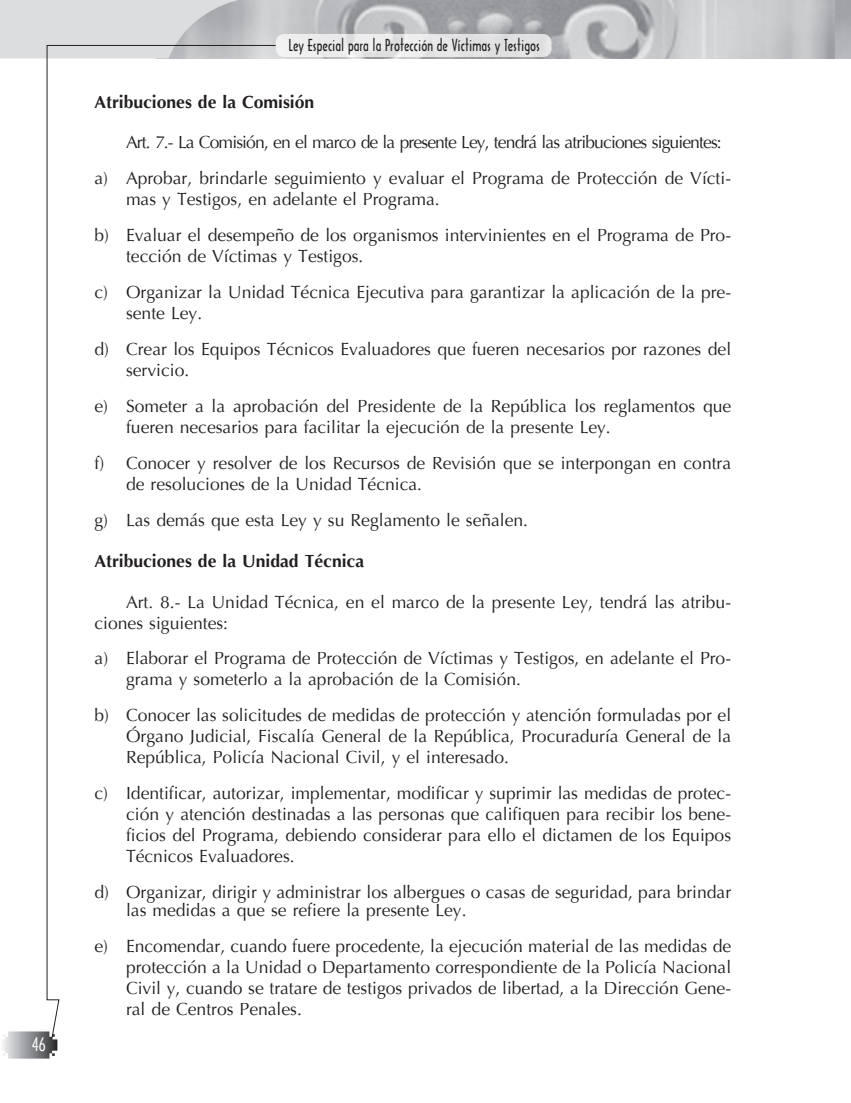
<style>
.page{position:relative;width:851px;height:1103px;background:#fff}
.page>*{position:absolute;margin:0;border:0;box-sizing:border-box;transform-origin:0 0}
.t1{font:17.5px/21px "Optima";color:#231f20}
.t2{font:17.5px/35.9px "Optima";letter-spacing:-.05em;color:#231f20}
.t3{font:700 17.5px "Optima";color:#231f20}
.t4{font:17.5px "Arquitectura";color:#fff}
.t5{font:15.75px "Arquitectura";color:#231f20}
</style>
<div class="page">
<img style="left:241px;top:0;width:609px;height:58px">
<svg style="left:0;top:0;width:241px;height:58px;background:#d4d5d8"></svg>
<div style="left:276px;top:34px;width:275px;height:23px;background:#e8e8e9;border-radius:9px"></div>
<svg style="left:3px;top:1031px;width:54px;height:27px"></svg>
<svg style="left:46px;top:45px;width:230px;height:995px"></svg>
<p class="t4" style="left:32px;top:1033px;width:15px">46</p>
<p class="t5" style="left:288px;top:35px;width:253px">Ley Especial para la Protección de Víctimas y Testigos</p>
<p class="t3" style="left:94px;top:91px;width:221px">Atribuciones de la Comisión</p>
<p class="t2" style="left:94px;top:125px;width:638px;text-indent:32px">Art. 7.- La Comisión, en el marco de la presente Ley, tendrá las atribuciones siguientes: a) Aprobar, brindarle seguimiento y evaluar el Programa de Protección de Vícti-</p>
<p class="t1" style="left:94px;top:182px;width:638px;line-height:35.9px;text-indent:32px">mas y Testigos, en adelante el Programa.<br>b) Evaluar el desempeño de los organismos intervinientes en el Programa de Pro-</p>
<p class="t1" style="left:94px;top:239px;width:638px;line-height:35.9px;text-indent:32px">tección de Víctimas y Testigos.<br>c) Organizar la Unidad Técnica Ejecutiva para garantizar la aplicación de la pre-</p>
<p class="t1" style="left:94px;top:295px;width:638px;line-height:35.9px;text-indent:32px">sente Ley.<br>d) Crear los Equipos Técnicos Evaluadores que fueren necesarios por razones del</p>
<p class="t1" style="left:94px;top:352px;width:638px;line-height:35.9px;text-indent:32px">servicio.<br>e) Someter a la aprobación del Presidente de la República los reglamentos que</p>
<p class="t1" style="left:94px;top:409px;width:638px;line-height:35.9px;text-indent:32px">fueren necesarios para facilitar la ejecución de la presente Ley.<br>f) Conocer y resolver de los Recursos de Revisión que se interpongan en contra</p>
<p class="t1" style="left:94px;top:466px;width:435px;line-height:35.9px;text-indent:32px">de resoluciones de la Unidad Técnica.<br>g) Las demás que esta Ley y su Reglamento le señalen.</p>
<p class="t3" style="left:94px;top:550px;width:271px">Atribuciones de la Unidad Técnica</p>
<p class="t1" style="left:94px;top:591px;width:638px;text-indent:32px">Art. 8.- La Unidad Técnica, en el marco de la presente Ley, tendrá las atribu&shy;ciones siguientes:</p>
<p class="t1" style="left:126px;top:648px;width:606px;text-indent:-32px">a) Elaborar el Programa de Protección de Víctimas y Testigos, en adelante el Pro&shy;grama y someterlo a la aprobación de la Comisión.</p>
<p class="t1" style="left:126px;top:705px;width:606px;text-align:justify;text-indent:-32px">b) Conocer las solicitudes de medidas de protección y atención formuladas por el Órgano Judicial, Fiscalía General de la República, Procuraduría General de la República, Policía Nacional Civil, y el interesado.</p>
<p class="t1" style="left:126px;top:783px;width:606px;text-align:justify;text-indent:-32px">c) Identificar, autorizar, implementar, modificar y suprimir las medidas de protec&shy;ción y atención destinadas a las personas que califiquen para recibir los bene&shy;ficios del Programa, debiendo considerar para ello el dictamen de los Equipos Técnicos Evaluadores.</p>
<p class="t1" style="left:126px;top:883px;width:606px;line-height:17.5px;text-indent:-32px">d) Organizar, dirigir y administrar los albergues o casas de seguridad, para brindar las medidas a que se refiere la presente Ley.</p>
<p class="t1" style="left:126px;top:935px;width:606px;text-align:justify;text-indent:-32px">e) Encomendar, cuando fuere procedente, la ejecución material de las medidas de protección a la Unidad o Departamento correspondiente de la Policía Nacional Civil y, cuando se tratare de testigos privados de libertad, a la Dirección Gene&shy;ral de Centros Penales.</p>
</div>
